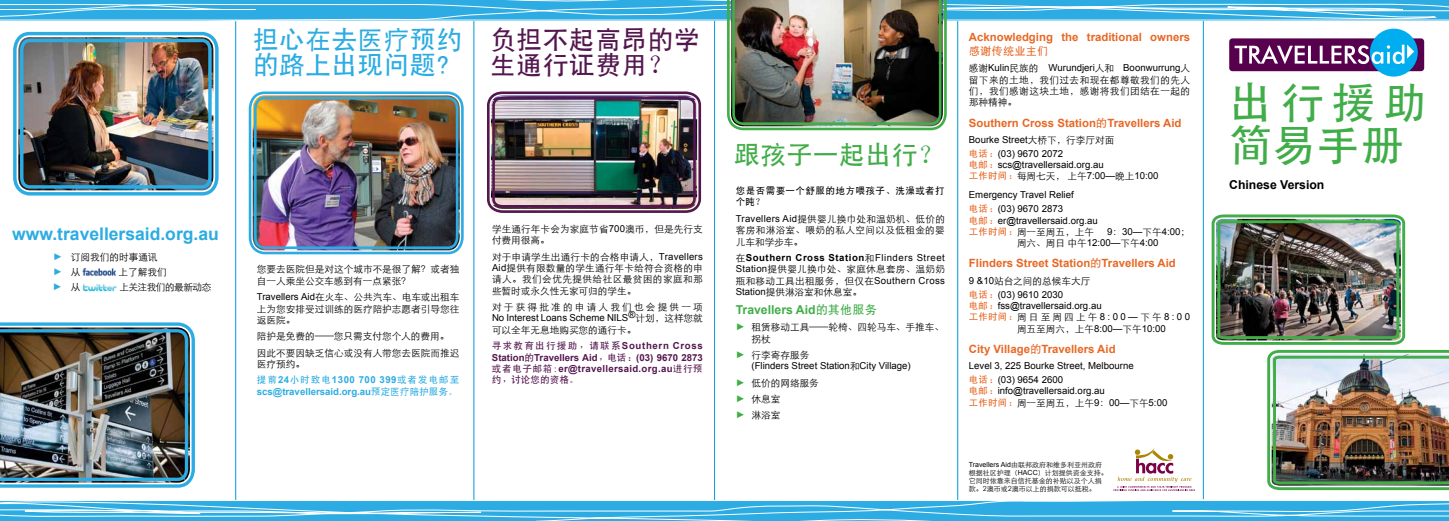
<style>
.page{position:relative;width:1449px;height:521px;background:#fff}
.page>*{position:absolute;margin:0;border:0;box-sizing:border-box;transform-origin:0 0}
.t1{font:43.75px/43.8px "MS Hei";letter-spacing:.085em;color:#41ad49}
.t2{font:26.25px/25.4px "MS Hei";color:#2cace2}
.t3{font:26.25px/25.4px "MS Hei";color:#54164f}
.t4{font:26.25px "MS Hei";color:#41ad49}
.t5{font:700 17.5px "Arial";color:#2cace2}
.t6{font:700 12.25px "Arial";color:#41ad49}
.t7{font:700 12.25px "Arial";color:#000}
.t8{font:700 11.38px "Arial";color:#e76825}
.t9{font:11.38px "MS Hei";color:#e76825}
.t10{font:9.62px/11.4px "ST Xihei";color:#000}
.t11{font:9.62px/13.8px "Arial";color:#000}
.t12{font:700 9.62px/11.4px "Arial";color:#54164f;text-align:justify}
.t13{font:9.62px/11.4px "ST Xihei";letter-spacing:.23em;color:#000}
.t14{font:700 9.62px "Arial";letter-spacing:.055em;color:#000}
.t15{font:700 9.62px "Arial";color:#2cace2}
.t16{font:9.62px/11.4px "MS Hei";letter-spacing:.035em;color:#000}
.t17{font:9.62px "MS Hei";letter-spacing:.095em;color:#2cace2}
.t18{font:9.62px "ST Xihei";letter-spacing:-.05em;color:#000}
.t19{font:9.62px "MS Hei";color:#54164f}
.t20{font:9.62px/15.5px "Arial";color:#2cace2}
.t21{font:7px/7.9px "ST Xihei";color:#000}
.t22{font:7px "Arial";color:#000}
.s1{font-family:"ST Xihei";color:#000}
.s2{font-family:"Arial";color:#2cace2}
.s3{font-family:"Arial"}
.s4{font-family:"Arial";font-weight:700}
.s5{font-family:"MS Hei";font-weight:400}
.s6{font-family:"ST Xihei"}
.s7{font-family:"ST Xihei";font-weight:400}
.s8{font-weight:400}
.s9{font-family:"Arial";color:#41ad49}
.s10{font-family:"MS Hei";color:#e76825}
</style>
<div class="page">
<hr style="left:1203px;top:0;width:1px;height:521px;background:#0099d8">
<hr style="left:957px;top:0;width:1px;height:521px;background:#0099d8">
<hr style="left:714px;top:0;width:1px;height:521px;background:#0099d8">
<hr style="left:474px;top:0;width:1px;height:521px;background:#0099d8">
<hr style="left:235px;top:0;width:1px;height:521px;background:#0099d8">
<svg style="left:0;top:497px;width:1449px;height:24px"></svg>
<img style="left:0;top:0;width:1449px;height:491px">
<h3 class="t5" style="left:12px;top:222px;width:208px">www.travellersaid.org.au</h3>
<p class="t20" style="left:53px;top:264px;width:29px">► <span class="s1">从</span>► <span class="s1">从</span></p>
<p class="t10" style="left:118px;top:250px;width:50px;line-height:14.3px;text-indent:-65px"><span class="s2">►</span> 订阅我们的时事通讯上了解我们</p>
<p class="t18" style="left:119px;top:280px;width:93px">上关注我们的最新动态</p>
<h2 class="t2" style="left:253px;top:27px;width:212px">担心在去医疗预约的路上出现问题?</h2>
<h2 class="t3" style="left:490px;top:27px;width:211px">负担不起高昂的学生通行证费用？</h2>
<p class="t10" style="left:257px;top:263px;width:204px">您要去医院但是对这个城市不是很了解？或者独自一人乘坐公交车感到有一点紧张？</p>
<p class="t10" style="left:257px;top:291px;width:204px;text-align:justify"><span class="s3">Travellers Aid</span>在火车、公共汽车、电车或出租车上为您安排受过训练的医疗陪护志愿者引导您往返医院。</p>
<p class="t10" style="left:257px;top:327px;width:204px;line-height:16.4px">陪护是免费的—您只需支付您个人的费用。因此不要因缺乏信心或没有人带您去医院而推迟</p>
<p class="t10" style="left:257px;top:358px;width:50px">医疗预约。</p>
<p class="t17" style="left:257px;top:375px;width:204px">提前<span class="s4">24</span>小时致电<span class="s4">1300 700 399</span>或者发电邮至</p>
<p class="t15" style="left:257px;top:385px;width:202px">scs@travellersaid.org.au<span class="s5">预定医疗陪护服务。</span></p>
<p class="t10" style="left:492px;top:222px;width:212px">学生通行年卡会为家庭节省<span class="s3">700</span>澳币，但是先行支付费用很高。</p>
<p class="t10" style="left:492px;top:250px;width:212px;text-align:justify">对于申请学生出通行卡的合格申请人，<span class="s3">Travellers Aid</span>提供有限数量的学生通行年卡给符合资格的申请人。我们会优先提供给社区最贫困的家庭和那些暂时或永久性无家可归的学生。</p>
<p class="t13" style="left:492px;top:301px;width:212px">对于获得批准的申请人我们也会提供一项</p>
<p class="t11" style="left:492px;top:311px;width:212px">No Interest Loans Scheme NILS®<span class="s6">计划，这样您就</span></p>
<p class="t10" style="left:492px;top:323px;width:146px">可以全年无息地购买您的通行卡。</p>
<p class="t12" style="left:492px;top:340px;width:212px"><span class="s5">寻求教育出行援助，请联系</span>Southern Cross Station<span class="s5">的</span>Travellers Aid<span class="s5">，电话：</span>(03) 9670 2873<span class="s5">或者电子邮箱:</span>er@travellersaid.org.au<span class="s5">进行预</span></p>
<p class="t19" style="left:492px;top:375px;width:88px">约，讨论您的资格。</p>
<h2 class="t4" style="left:734px;top:141px;width:211px">跟孩子一起出行？</h2>
<p class="t16" style="left:736px;top:185px;width:211px">您是否需要一个舒服的地方喂孩子、洗澡或者打个盹？</p>
<p class="t10" style="left:736px;top:212px;width:211px;text-align:justify"><span class="s3">Travellers Aid</span>提供婴儿换巾处和温奶机、低价的客房和淋浴室、喂奶的私人空间以及低租金的婴儿车和学步车。</p>
<p class="t14" style="left:736px;top:251px;width:211px"><span class="s7">在</span>Southern Cross Station<span class="s7">和</span><span class="s8">Flinders Street</span></p>
<p class="t10" style="left:736px;top:263px;width:211px;text-align:justify"><span class="s3">Station</span>提供婴儿换巾处、家庭休息套房、温奶奶瓶和移动工具出租服务，但仅在<span class="s3">Southern Cross Station</span>提供淋浴室和休息室。</p>
<p class="t6" style="left:736px;top:301px;width:143px">Travellers Aid<span class="s5">的其他服务</span></p>
<p class="t10" style="left:751px;top:321px;width:194px;text-indent:-16px"><span class="s9">►</span> 租赁移动工具—轮椅、四轮马车、手推车、拐杖</p>
<p class="t10" style="left:736px;top:348px;width:75px"><span class="s9">►</span> 行李寄存服务</p>
<p class="t11" style="left:751px;top:359px;width:161px">(Flinders Street Station<span class="s6">和</span>City Village)</p>
<p class="t10" style="left:736px;top:374px;width:85px;line-height:16.4px"><span class="s9">►</span> 低价的网络服务<span class="s9">►</span> 休息室<br><span class="s9">►</span> 淋浴室</p>
<p class="t8" style="left:969px;top:29px;width:223px">Acknowledging the traditional owners</p>
<p class="t9" style="left:969px;top:45px;width:81px">感谢传统业主们</p>
<p class="t11" style="left:969px;top:61px;width:223px"><span class="s6">感谢</span>Kulin<span class="s6">民族的</span> Wurundjeri<span class="s6">人和</span> Boonwurrung<span class="s6">人</span></p>
<p class="t10" style="left:969px;top:73px;width:223px;text-align:justify">留下来的土地，我们过去和现在都尊敬我们的先人们，我们感谢这块土地，感谢将我们团结在一起的那种精神。</p>
<p class="t8" style="left:969px;top:115px;width:214px">Southern Cross Station<span class="s5">的</span>Travellers Aid</p>
<p class="t11" style="left:969px;top:133px;width:147px">Bourke Street<span class="s6">大桥下，行李厅对面</span><span class="s10">电话：</span>(03) 9670 2072</p>
<p class="t11" style="left:969px;top:159px;width:191px;line-height:11.4px"><span class="s10">电邮：</span>scs@travellersaid.org.au<br><span class="s10">工作时间：</span><span class="s6">每周七天， 上午</span>7:00—<span class="s6">晚上</span>10:00</p>
<p class="t11" style="left:969px;top:188px;width:106px">Emergency Travel Relief<span class="s10">电话：</span>(03) 9670 2873</p>
<p class="t11" style="left:969px;top:213px;width:131px"><span class="s10">电邮：</span>er@travellersaid.org.au</p>
<p class="t10" style="left:969px;top:226px;width:127px"><span class="s10">工作时间：</span>周一至周五，上午</p>
<p class="t11" style="left:1017px;top:226px;width:175px;line-height:11.4px;text-indent:90px">9<span class="s6">：</span>30—<span class="s6">下午</span>4:00<span class="s6">；周六、周日 中午</span>12:00—<span class="s6">下午</span>4:00</p>
<p class="t8" style="left:969px;top:255px;width:208px">Flinders Street Station<span class="s5">的</span>Travellers Aid</p>
<p class="t10" style="left:969px;top:274px;width:123px"><span class="s3">9 &amp;10</span>站台之间的总候车大厅</p>
<p class="t11" style="left:969px;top:289px;width:134px;line-height:11.4px"><span class="s10">电话：</span>(03) 9610 2030<br><span class="s10">电邮：</span>fss@travellersaid.org.au</p>
<p class="t13" style="left:1017px;top:311px;width:175px;text-indent:-48px"><span class="s10">工作时间：</span>周日至周四上午<span class="s3">8:00—</span>下午<span class="s3">8:00</span>周五至周六，上午<span class="s3">8:00—</span>下午<span class="s3">10:00</span></p>
<p class="t8" style="left:969px;top:341px;width:148px">City Village<span class="s5">的</span>Travellers Aid</p>
<p class="t11" style="left:969px;top:359px;width:166px">Level 3, 225 Bourke Street, Melbourne<span class="s10">电话：</span>(03) 9654 2600</p>
<p class="t11" style="left:969px;top:384px;width:138px"><span class="s10">电邮：</span>info@travellersaid.org.au</p>
<p class="t10" style="left:969px;top:396px;width:200px"><span class="s10">工作时间：</span>周一至周五，上午<span class="s3">9</span>：<span class="s3">00—</span>下午<span class="s3">5:00</span></p>
<p class="t22" style="left:969px;top:460px;width:135px">Travellers Aid<span class="s6">由联邦政府和维多利亚州政府</span></p>
<p class="t21" style="left:969px;top:469px;width:140px">根据社区护理（<span class="s3">HACC</span>）计划提供资金支持。它同时依靠来自信托基金的补贴以及个人捐款。2澳币或2澳币以上的捐款可以抵税。</p>
<h1 class="t1" style="left:1229px;top:80px;width:199px">出行援助简易手册</h1>
<p class="t7" style="left:1229px;top:176px;width:97px">Chinese Version</p>
</div>
